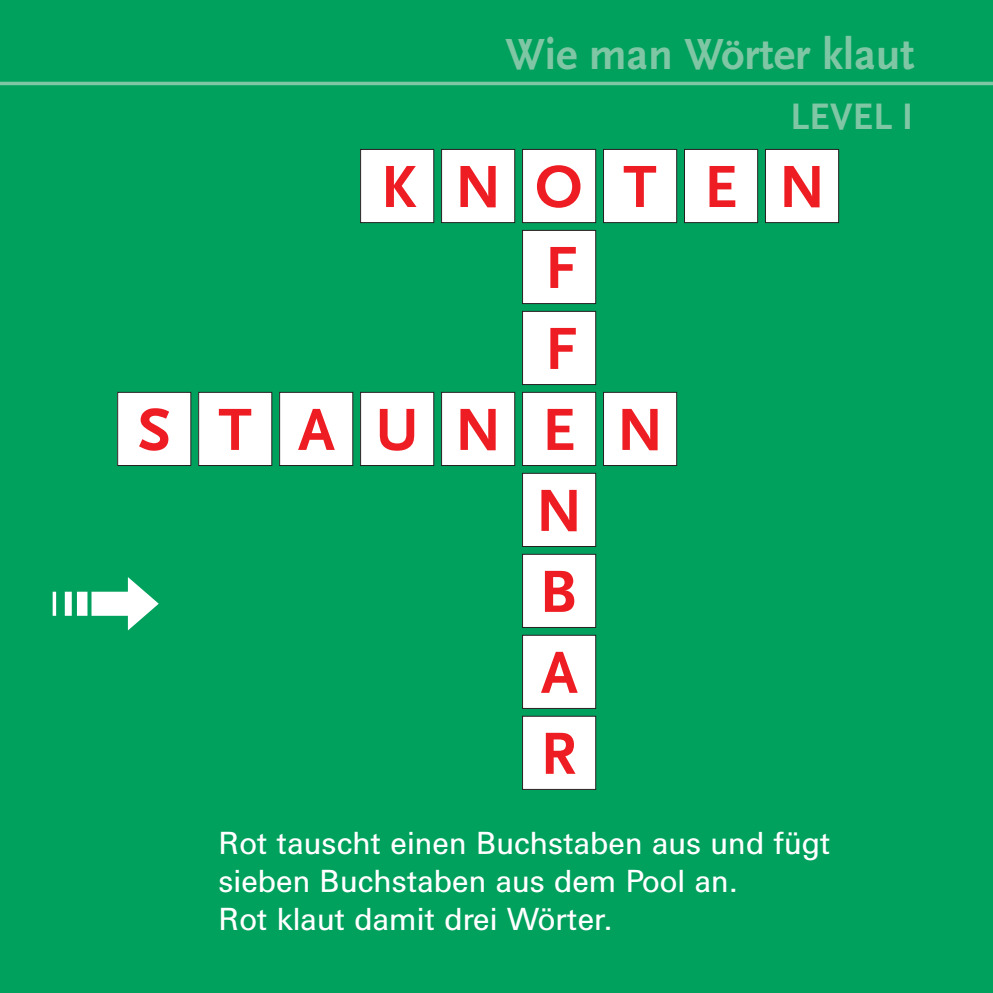
<style>
.page{position:relative;width:993px;height:993px;background:#fff}
.page>*{position:absolute;margin:0;border:0;box-sizing:border-box;transform-origin:0 0}
.t1{font:700 61.95px/80.9px "Scala Sans";letter-spacing:.655em;color:#ee1d23}
.t2{font:700 45.5px "Scala Sans";color:#7fc6a5}
.t3{font:700 38.5px "Scala Sans";color:#7fc6a5}
.t4{font:31.5px/37.8px "Univers BQ";color:#fff}
</style>
<div class="page">
<div style="left:0;top:0;width:992px;height:992px;background:#00a05d"></div>
<hr style="left:0;top:82px;width:992px;height:3px;background:#7fc6a5">
<div style="left:603px;top:149px;width:73px;height:73px;background:#fff"></div>
<div style="left:603px;top:149px;width:74px;height:74px;border:1px solid #231f20"></div>
<div style="left:765px;top:149px;width:73px;height:73px;background:#fff"></div>
<div style="left:764px;top:149px;width:74px;height:74px;border:1px solid #231f20"></div>
<div style="left:522px;top:149px;width:73px;height:73px;background:#fff"></div>
<div style="left:522px;top:149px;width:74px;height:74px;border:1px solid #231f20"></div>
<div style="left:522px;top:311px;width:73px;height:73px;background:#fff"></div>
<div style="left:522px;top:311px;width:74px;height:74px;border:1px solid #231f20"></div>
<div style="left:522px;top:392px;width:73px;height:73px;background:#fff"></div>
<div style="left:522px;top:392px;width:74px;height:74px;border:1px solid #231f20"></div>
<div style="left:360px;top:392px;width:73px;height:73px;background:#fff"></div>
<div style="left:360px;top:392px;width:74px;height:74px;border:1px solid #231f20"></div>
<div style="left:199px;top:392px;width:73px;height:73px;background:#fff"></div>
<div style="left:198px;top:392px;width:74px;height:74px;border:1px solid #231f20"></div>
<div style="left:118px;top:392px;width:73px;height:73px;background:#fff"></div>
<div style="left:117px;top:392px;width:74px;height:74px;border:1px solid #231f20"></div>
<div style="left:603px;top:392px;width:73px;height:73px;background:#fff"></div>
<div style="left:603px;top:392px;width:74px;height:74px;border:1px solid #231f20"></div>
<div style="left:441px;top:392px;width:73px;height:73px;background:#fff"></div>
<div style="left:441px;top:392px;width:74px;height:74px;border:1px solid #231f20"></div>
<div style="left:279px;top:392px;width:74px;height:73px;background:#fff"></div>
<div style="left:279px;top:392px;width:74px;height:74px;border:1px solid #231f20"></div>
<div style="left:360px;top:149px;width:73px;height:73px;background:#fff"></div>
<div style="left:360px;top:149px;width:74px;height:74px;border:1px solid #231f20"></div>
<div style="left:441px;top:149px;width:73px;height:73px;background:#fff"></div>
<div style="left:441px;top:149px;width:74px;height:74px;border:1px solid #231f20"></div>
<div style="left:522px;top:230px;width:73px;height:73px;background:#fff"></div>
<div style="left:522px;top:230px;width:74px;height:74px;border:1px solid #231f20"></div>
<div style="left:684px;top:149px;width:73px;height:73px;background:#fff"></div>
<div style="left:684px;top:149px;width:74px;height:74px;border:1px solid #231f20"></div>
<div style="left:522px;top:473px;width:73px;height:73px;background:#fff"></div>
<div style="left:522px;top:473px;width:74px;height:74px;border:1px solid #231f20"></div>
<div style="left:522px;top:554px;width:73px;height:73px;background:#fff"></div>
<div style="left:522px;top:553px;width:74px;height:74px;border:1px solid #231f20"></div>
<div style="left:522px;top:635px;width:73px;height:73px;background:#fff"></div>
<div style="left:522px;top:634px;width:74px;height:74px;border:1px solid #231f20"></div>
<div style="left:522px;top:716px;width:73px;height:73px;background:#fff"></div>
<div style="left:522px;top:715px;width:74px;height:74px;border:1px solid #231f20"></div>
<h1 class="t1" style="left:381px;top:148px;width:122px">K N</h1>
<h2 class="t2" style="left:505px;top:30px;width:410px">Wie man Wörter klaut</h2>
<p class="t3" style="left:790px;top:96px;width:125px">Level I</p>
<h1 class="t1" style="left:535px;top:148px;width:123px">O T</h1>
<h1 class="t1" style="left:778px;top:148px;width:49px">N</h1>
<h1 class="t1" style="left:703px;top:148px;width:35px">E</h1>
<h1 class="t1" style="left:544px;top:229px;width:34px">F</h1>
<h1 class="t1" style="left:138px;top:310px;width:527px;text-indent:407px">F<br>STAUNEN</h1>
<h1 class="t1" style="left:535px;top:472px;width:49px;text-align:justify">N B A R</h1>
<p class="t4" style="left:218px;top:825px;width:613px">Rot tauscht einen Buchstaben aus und fügt sieben Buchstaben aus dem Pool an.<br>Rot klaut damit drei Wörter.</p>
</div>
